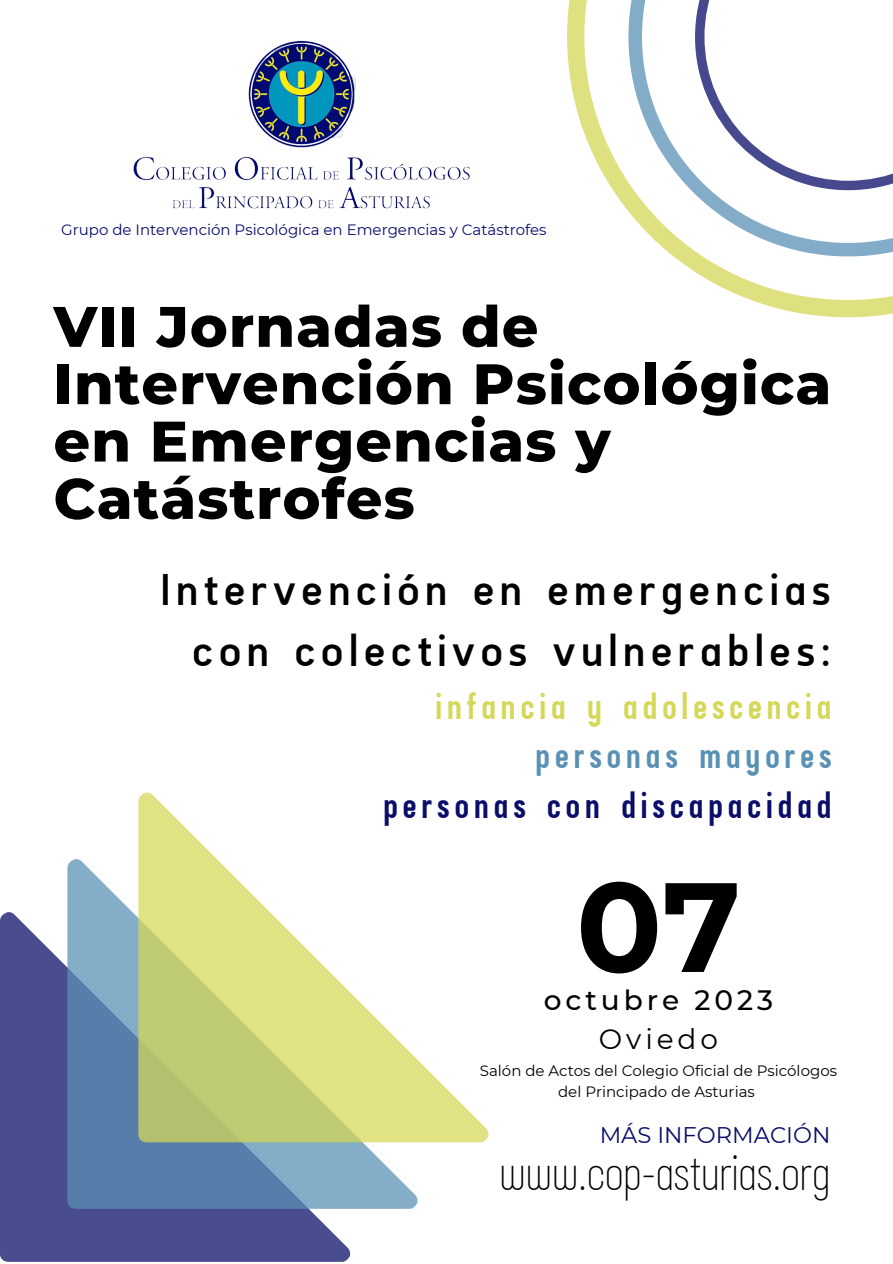
<style>
.page{position:relative;width:893px;height:1264px;background:#fff}
.page>*{position:absolute;margin:0;border:0;box-sizing:border-box;transform-origin:0 0}
.t1{font:700 126.75px "Montserrat";color:#000}
.t2{font:800 57px/57.3px "Montserrat";letter-spacing:.02em;color:#000}
.t3{font:300 48.45px "Arch TH Cond";color:#000}
.t4{font:700 43.2px "Arch TH";letter-spacing:.14em;color:#000}
.t5{font:700 35.7px "Arch TH Cond";letter-spacing:.14em;color:#0a0d69}
.t6{font:700 35.7px "Arch TH Cond";letter-spacing:.14em;color:#d5d857}
.t7{font:700 35.7px "Arch TH Cond";letter-spacing:.14em;color:#5991b5}
.t8{font:500 27.9px "Montserrat";letter-spacing:.14em;color:#000}
.t9{font:27.9px "Montserrat";letter-spacing:.14em;color:#000}
.t10{font:22.65px "Montserrat";color:#0a0d69}
.t11{font:15px "Montserrat";color:#000}
.t12{font:15px "Montserrat";color:#0a0d69}
</style>
<div class="page">
<svg style="left:0;top:912px;width:351px;height:349px;background:#555797"></svg>
<svg style="left:67px;top:859px;width:351px;height:349px;background:#7399bc"></svg>
<svg style="left:138px;top:792px;width:351px;height:350px"></svg>
<svg style="left:567px;top:0;width:325px;height:317px"></svg>
<svg style="left:628px;top:0;width:264px;height:256px"></svg>
<svg style="left:695px;top:0;width:197px;height:190px"></svg>
<img style="left:133px;top:40px;width:337px;height:169px">
<p class="t12" style="left:61px;top:221px;width:487px">Grupo de Intervención Psicológica en Emergencias y Catástrofes</p>
<p class="t2" style="left:54px;top:298px;width:779px">VII Jornadas de<br>Intervención Psicológica en Emergencias y<br>Catástrofes</p>
<p class="t4" style="left:161px;top:562px;width:671px">Intervención en emergencias</p>
<p class="t4" style="left:192px;top:623px;width:639px">con colectivos vulnerables:</p>
<p class="t6" style="left:435px;top:683px;width:397px">infancia y adolescencia</p>
<p class="t7" style="left:535px;top:733px;width:297px">personas mayores</p>
<p class="t5" style="left:383px;top:782px;width:449px">personas con discapacidad</p>
<p class="t1" style="left:576px;top:849px;width:166px">07</p>
<p class="t8" style="left:694px;top:983px;width:80px">2023</p>
<p class="t9" style="left:599px;top:1021px;width:121px">Oviedo</p>
<p class="t8" style="left:543px;top:983px;width:137px">octubre</p>
<p class="t11" style="left:480px;top:1061px;width:359px">Salón de Actos del Colegio Oficial de Psicólogos</p>
<p class="t11" style="left:558px;top:1082px;width:198px">del Principado de Asturias</p>
<p class="t10" style="left:599px;top:1121px;width:232px">MÁS INFORMACIÓN</p>
<p class="t3" style="left:499px;top:1145px;width:332px">www.cop-asturias.org</p>
</div>
